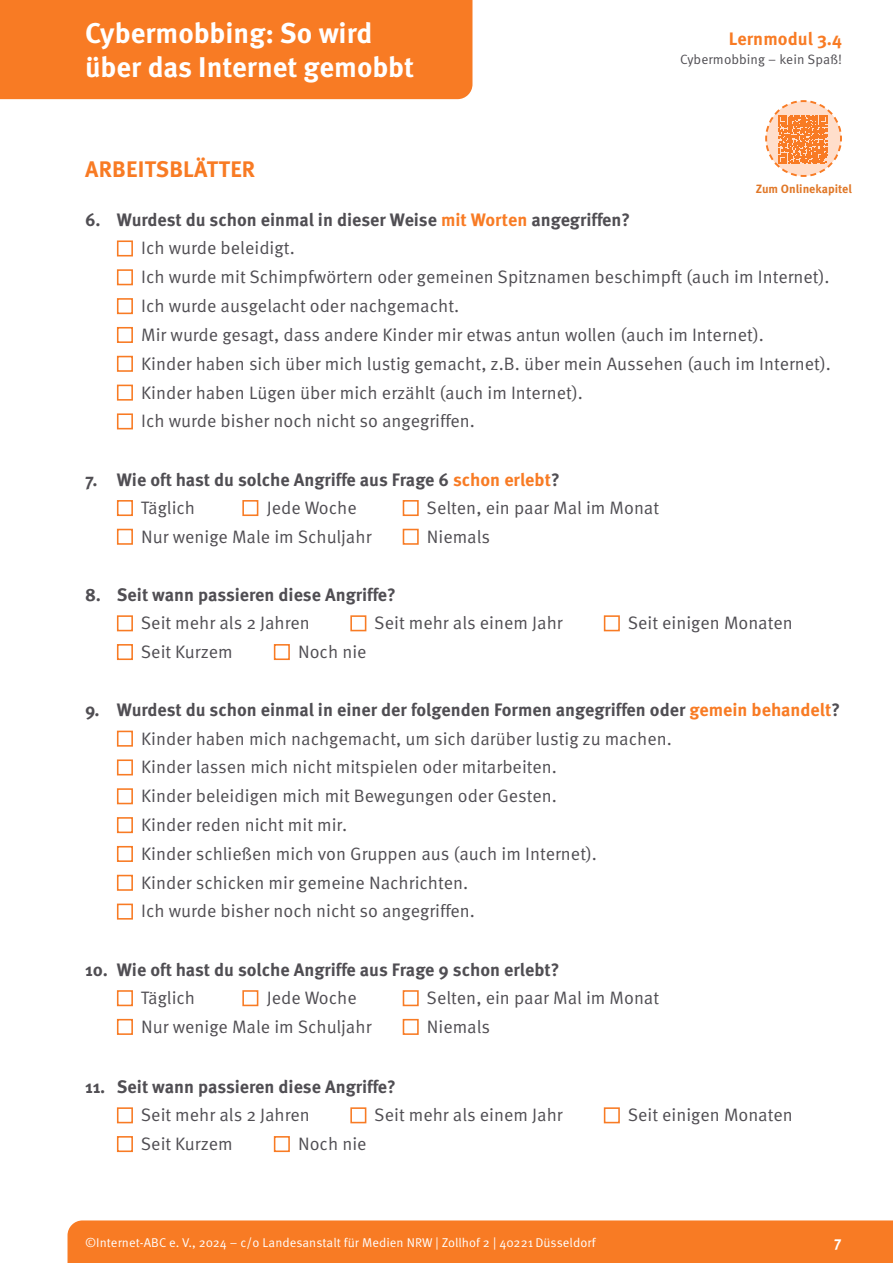
<style>
.page{position:relative;width:893px;height:1263px;background:#fff}
.page>*{position:absolute;margin:0;border:0;box-sizing:border-box;transform-origin:0 0}
.t1{font:700 28.5px/34.2px "Meta Pro";color:#fff}
.t2{font:700 22.5px "Meta Pro";letter-spacing:.01em;color:#f87b24}
.t3{font:18px/28.8px "Meta Pro Norm";color:#504e53}
.t4{font:700 18px "Meta Pro";color:#504e53}
.t5{font:700 18px "Meta Pro";letter-spacing:.005em;color:#f87b24}
.t6{font:700 15px "Meta Pro";color:#fff}
.t7{font:13.5px "Meta Pro Norm";letter-spacing:.005em;color:#504e53}
.t8{font:12.75px "Meta Pro Norm";letter-spacing:.005em;color:#fff}
.t9{font:700 12px "Meta Pro";color:#e07727}
.s1{color:#f87b24}
</style>
<div class="page">
<div style="left:0;top:0;width:472px;height:99px;background:#f87b24"></div>
<div style="left:68px;top:1220px;width:825px;height:43px;background:#f87b24"></div>
<div style="left:117px;top:240px;width:16px;height:16px;border:2px solid #f87b24"></div>
<div style="left:117px;top:298px;width:16px;height:16px;border:2px solid #f87b24"></div>
<div style="left:117px;top:269px;width:16px;height:16px;border:2px solid #f87b24"></div>
<div style="left:117px;top:327px;width:16px;height:16px;border:2px solid #f87b24"></div>
<div style="left:117px;top:356px;width:16px;height:16px;border:2px solid #f87b24"></div>
<div style="left:117px;top:385px;width:16px;height:16px;border:2px solid #f87b24"></div>
<div style="left:117px;top:413px;width:16px;height:16px;border:2px solid #f87b24"></div>
<div style="left:117px;top:731px;width:16px;height:16px;border:2px solid #f87b24"></div>
<div style="left:117px;top:788px;width:16px;height:16px;border:2px solid #f87b24"></div>
<div style="left:117px;top:759px;width:16px;height:16px;border:2px solid #f87b24"></div>
<div style="left:117px;top:817px;width:16px;height:16px;border:2px solid #f87b24"></div>
<div style="left:117px;top:846px;width:16px;height:16px;border:2px solid #f87b24"></div>
<div style="left:117px;top:875px;width:16px;height:16px;border:2px solid #f87b24"></div>
<div style="left:117px;top:903px;width:16px;height:16px;border:2px solid #f87b24"></div>
<div style="left:117px;top:500px;width:16px;height:16px;border:2px solid #f87b24"></div>
<div style="left:242px;top:500px;width:16px;height:16px;border:2px solid #f87b24"></div>
<div style="left:403px;top:500px;width:16px;height:16px;border:2px solid #f87b24"></div>
<div style="left:117px;top:529px;width:16px;height:16px;border:2px solid #f87b24"></div>
<div style="left:403px;top:529px;width:16px;height:16px;border:2px solid #f87b24"></div>
<div style="left:117px;top:990px;width:16px;height:16px;border:2px solid #f87b24"></div>
<div style="left:242px;top:990px;width:16px;height:16px;border:2px solid #f87b24"></div>
<div style="left:403px;top:990px;width:16px;height:16px;border:2px solid #f87b24"></div>
<div style="left:117px;top:1019px;width:16px;height:16px;border:2px solid #f87b24"></div>
<div style="left:403px;top:1019px;width:16px;height:16px;border:2px solid #f87b24"></div>
<div style="left:117px;top:615px;width:16px;height:16px;border:2px solid #f87b24"></div>
<div style="left:350px;top:615px;width:16px;height:16px;border:2px solid #f87b24"></div>
<div style="left:604px;top:615px;width:16px;height:16px;border:2px solid #f87b24"></div>
<div style="left:117px;top:644px;width:16px;height:16px;border:2px solid #f87b24"></div>
<div style="left:274px;top:644px;width:16px;height:16px;border:2px solid #f87b24"></div>
<div style="left:117px;top:1136px;width:16px;height:16px;border:2px solid #f87b24"></div>
<div style="left:274px;top:1136px;width:16px;height:16px;border:2px solid #f87b24"></div>
<div style="left:117px;top:1107px;width:16px;height:16px;border:2px solid #f87b24"></div>
<div style="left:350px;top:1107px;width:16px;height:16px;border:2px solid #f87b24"></div>
<div style="left:604px;top:1107px;width:16px;height:16px;border:2px solid #f87b24"></div>
<svg style="left:765px;top:100px;width:77px;height:77px"></svg>
<h1 class="t1" style="left:85px;top:14px;width:331px">Cybermobbing: So wird über das Internet gemobbt</h1>
<p class="t2" style="left:85px;top:151px;width:172px">ARBEITSBLÄTTER</p>
<p class="t4" style="left:85px;top:206px;width:547px">6. Wurdest du schon einmal in dieser Weise <span class="s1">mit Worten</span> angegriffen?</p>
<p class="t3" style="left:141px;top:233px;width:155px">Ich wurde beleidigt.</p>
<p class="t5" style="left:729px;top:24px;width:115px">Lernmodul 3.4</p>
<p class="t7" style="left:680px;top:49px;width:164px">Cybermobbing – kein Spaß!</p>
<p class="t9" style="left:756px;top:180px;width:98px">Zum Onlinekapitel</p>
<p class="t3" style="left:141px;top:261px;width:690px">Ich wurde mit Schimpfwörtern oder gemeinen Spitznamen beschimpft (auch im Internet).</p>
<p class="t3" style="left:141px;top:319px;width:691px">Mir wurde gesagt, dass andere Kinder mir etwas antun wollen (auch im Internet).<br>Kinder haben sich über mich lustig gemacht, z.B. über mein Aussehen (auch im Internet).<br>Kinder haben Lügen über mich erzählt (auch im Internet).<br>Ich wurde bisher noch nicht so angegriffen.</p>
<p class="t3" style="left:141px;top:290px;width:320px">Ich wurde ausgelacht oder nachgemacht.</p>
<p class="t4" style="left:85px;top:465px;width:476px">7. Wie oft hast du solche Angriffe aus Frage 6 <span class="s1">schon erlebt</span>?</p>
<p class="t3" style="left:141px;top:492px;width:56px">Täglich</p>
<p class="t3" style="left:267px;top:492px;width:92px">Jede Woche</p>
<p class="t3" style="left:427px;top:492px;width:234px">Selten, ein paar Mal im Monat</p>
<p class="t3" style="left:141px;top:521px;width:232px">Nur wenige Male im Schuljahr</p>
<p class="t3" style="left:427px;top:521px;width:65px">Niemals</p>
<p class="t4" style="left:85px;top:581px;width:312px">8. Seit wann passieren diese Angriffe?</p>
<p class="t3" style="left:141px;top:607px;width:171px">Seit mehr als 2 Jahren</p>
<p class="t3" style="left:374px;top:607px;width:190px">Seit mehr als einem Jahr</p>
<p class="t3" style="left:628px;top:607px;width:167px">Seit einigen Monaten</p>
<p class="t3" style="left:141px;top:636px;width:93px">Seit Kurzem</p>
<p class="t3" style="left:298px;top:636px;width:70px">Noch nie</p>
<p class="t4" style="left:85px;top:696px;width:756px">9. Wurdest du schon einmal in einer der folgenden Formen angegriffen oder <span class="s1">gemein behandelt</span>?</p>
<p class="t3" style="left:141px;top:723px;width:532px">Kinder haben mich nachgemacht, um sich darüber lustig zu machen.</p>
<p class="t3" style="left:141px;top:751px;width:417px">Kinder lassen mich nicht mitspielen oder mitarbeiten.</p>
<p class="t3" style="left:141px;top:780px;width:417px">Kinder beleidigen mich mit Bewegungen oder Gesten.</p>
<p class="t3" style="left:141px;top:809px;width:457px">Kinder reden nicht mit mir.<br>Kinder schließen mich von Gruppen aus (auch im Internet).<br>Kinder schicken mir gemeine Nachrichten.<br>Ich wurde bisher noch nicht so angegriffen.</p>
<p class="t4" style="left:85px;top:955px;width:476px">10. Wie oft hast du solche Angriffe aus Frage 9 schon erlebt?</p>
<p class="t3" style="left:141px;top:982px;width:56px">Täglich</p>
<p class="t3" style="left:267px;top:982px;width:92px">Jede Woche</p>
<p class="t3" style="left:427px;top:982px;width:234px">Selten, ein paar Mal im Monat</p>
<p class="t3" style="left:141px;top:1011px;width:232px">Nur wenige Male im Schuljahr</p>
<p class="t3" style="left:427px;top:1011px;width:65px">Niemals</p>
<p class="t4" style="left:85px;top:1073px;width:312px">11. Seit wann passieren diese Angriffe?</p>
<p class="t3" style="left:141px;top:1128px;width:93px">Seit Kurzem</p>
<p class="t3" style="left:298px;top:1128px;width:70px">Noch nie</p>
<p class="t3" style="left:141px;top:1099px;width:171px">Seit mehr als 2 Jahren</p>
<p class="t3" style="left:374px;top:1099px;width:190px">Seit mehr als einem Jahr</p>
<p class="t3" style="left:628px;top:1099px;width:167px">Seit einigen Monaten</p>
<p class="t8" style="left:85px;top:1232px;width:512px">©Internet-ABC e. V., 2024 – c/o Landesanstalt für Medien NRW | Zollhof 2 | 40221 Düsseldorf</p>
<p class="t6" style="left:834px;top:1230px;width:9px">7</p>
</div>
